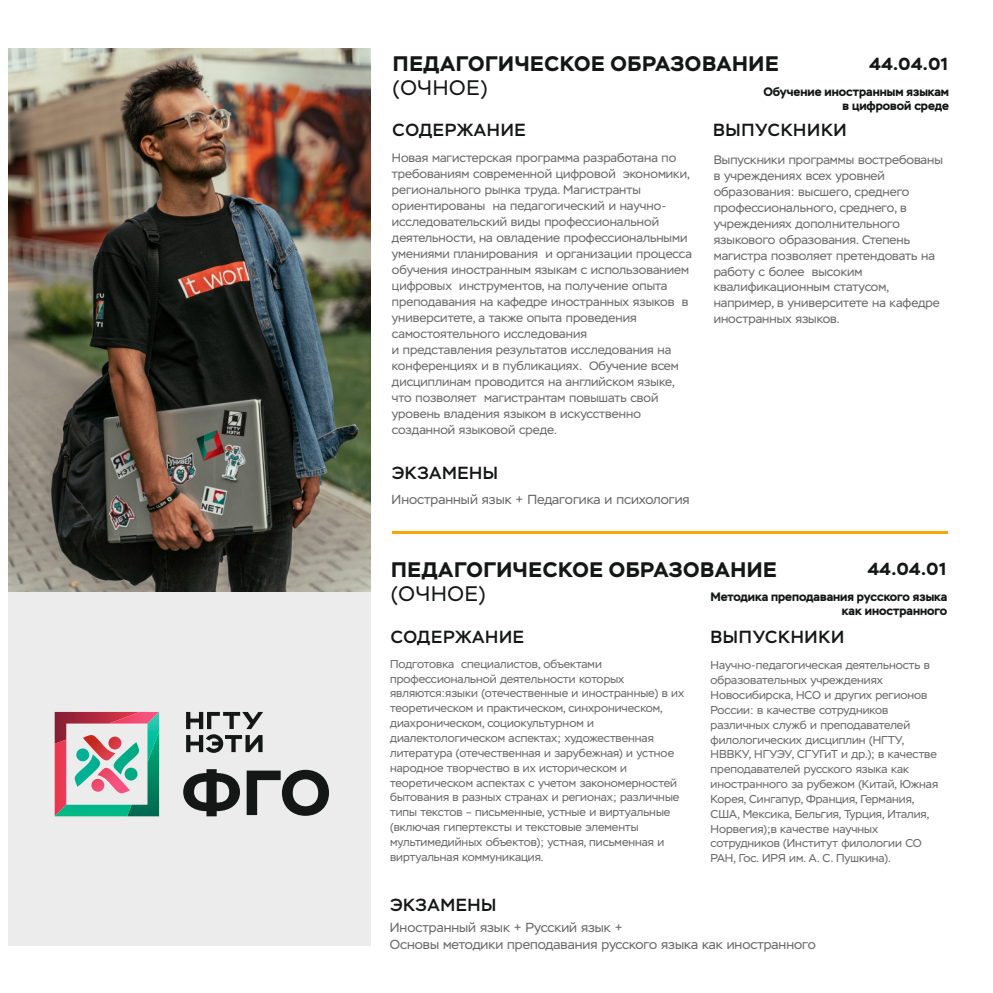
<style>
.page{position:relative;width:993px;height:993px;background:#fff}
.page>*{position:absolute;margin:0;border:0;box-sizing:border-box;transform-origin:0 0}
.t1{font:700 21px "Stem";letter-spacing:.03em;color:#151616}
.t2{font:21px "Stem";letter-spacing:.035em;color:#151616}
.t3{font:500 17.5px "Stem";letter-spacing:.04em;color:#151616}
.t4{font:700 17.5px "Stem";letter-spacing:.03em;color:#151616}
.t5{font:13.12px/17.2px "Stem";color:#676767}
.t6{font:12.25px/15.9px "Stem";color:#676767}
.t7{font:700 12.25px/14px "Stem";color:#151616;text-align:right}
.t8{font:11.38px/14.9px "Stem";color:#676767}
</style>
<div class="page">
<div style="left:8px;top:582px;width:362px;height:363px;background:#ececec"></div>
<hr style="left:392px;top:531px;width:554px;height:2px;background:#f8a600">
<svg style="left:186px;top:734px;width:76px;height:18px"></svg>
<svg style="left:186px;top:711px;width:77px;height:17px"></svg>
<svg style="left:183px;top:769px;width:146px;height:47px"></svg>
<svg style="left:55px;top:711px;width:104px;height:105px"></svg>
<img style="left:8px;top:48px;width:362px;height:543px">
<h1 class="t1" style="left:393px;top:55px;width:387px">ПЕДАГОГИЧЕСКОЕ ОБРАЗОВАНИЕ</h1>
<h1 class="t2" style="left:393px;top:79px;width:96px">(ОЧНОЕ)</h1>
<h2 class="t4" style="left:869px;top:56px;width:80px">44.04.01</h2>
<p class="t7" style="left:763px;top:85px;width:187px">Обучение иностранным языкам в цифровой среде</p>
<h2 class="t3" style="left:392px;top:122px;width:135px">СОДЕРЖАНИЕ</h2>
<h2 class="t3" style="left:712px;top:122px;width:135px">ВЫПУСКНИКИ</h2>
<p class="t6" style="left:392px;top:150px;width:301px">Новая магистерская программа разработана по требованиям современной цифровой экономики, регионального рынка труда. Магистранты ориентированы на педагогический и научно&shy;исследовательский виды профессиональной деятельности, на овладение профессиональными умениями планирования и организации процесса обучения иностранным языкам с использованием цифровых инструментов, на получение опыта преподавания на кафедре иностранных языков в университете, а также опыта проведения самостоятельного исследования<br>и представления результатов исследования на конференциях и в публикациях. Обучение всем дисциплинам проводится на английском языке, что позволяет магистрантам повышать свой уровень владения языком в искусственно созданной языковой среде.</p>
<p class="t6" style="left:713px;top:152px;width:231px">Выпускники программы востребованы в учреждениях всех уровней образования: высшего, среднего профессионального, среднего, в учреждениях дополнительного языкового образования. Степень магистра позволяет претендовать на работу с более высоким квалификационным статусом, например, в университете на кафедре иностранных языков.</p>
<h2 class="t3" style="left:392px;top:465px;width:107px">ЭКЗАМЕНЫ</h2>
<p class="t5" style="left:391px;top:492px;width:299px">Иностранный язык + Педагогика и психология</p>
<h1 class="t1" style="left:391px;top:560px;width:387px">ПЕДАГОГИЧЕСКОЕ ОБРАЗОВАНИЕ</h1>
<h1 class="t2" style="left:391px;top:584px;width:96px">(ОЧНОЕ)</h1>
<h2 class="t4" style="left:867px;top:561px;width:80px">44.04.01</h2>
<p class="t7" style="left:710px;top:590px;width:238px">Методика преподавания русского языка как иностранного</p>
<h2 class="t3" style="left:390px;top:629px;width:135px">СОДЕРЖАНИЕ</h2>
<h2 class="t3" style="left:710px;top:629px;width:135px">ВЫПУСКНИКИ</h2>
<p class="t8" style="left:390px;top:657px;width:295px">Подготовка специалистов, объектами профессиональной деятельности которых являются:языки (отечественные и иностранные) в их теоретическом и практическом, синхроническом, диахроническом, социокультурном и диалектологическом аспектах; художественная литература (отечественная и зарубежная) и устное народное творчество в их историческом и теоретическом аспектах с учетом закономерностей бытования в разных странах и регионах; различные типы текстов – письменные, устные и виртуальные (включая гипертексты и текстовые элементы мультимедийных объектов); устная, письменная и виртуальная коммуникация.</p>
<p class="t8" style="left:710px;top:658px;width:229px">Научно-педагогическая деятельность в образовательных учреждениях Новосибирска, НСО и других регионов России: в качестве сотрудников различных служб и преподавателей филологических дисциплин (НГТУ, НВВКУ, НГУЭУ, СГУГиТ и др.); в качестве преподавателей русского языка как иностранного за рубежом (Китай, Южная Корея, Сингапур, Франция, Германия, США, Мексика, Бельгия, Турция, Италия, Норвегия);в качестве научных сотрудников (Институт филологии СО РАН, Гос. ИРЯ им. А. С. Пушкина).</p>
<h2 class="t3" style="left:390px;top:897px;width:107px">ЭКЗАМЕНЫ</h2>
<p class="t5" style="left:390px;top:919px;width:427px">Иностранный язык + Русский язык +<br>Основы методики преподавания русского языка как иностранного</p>
</div>
